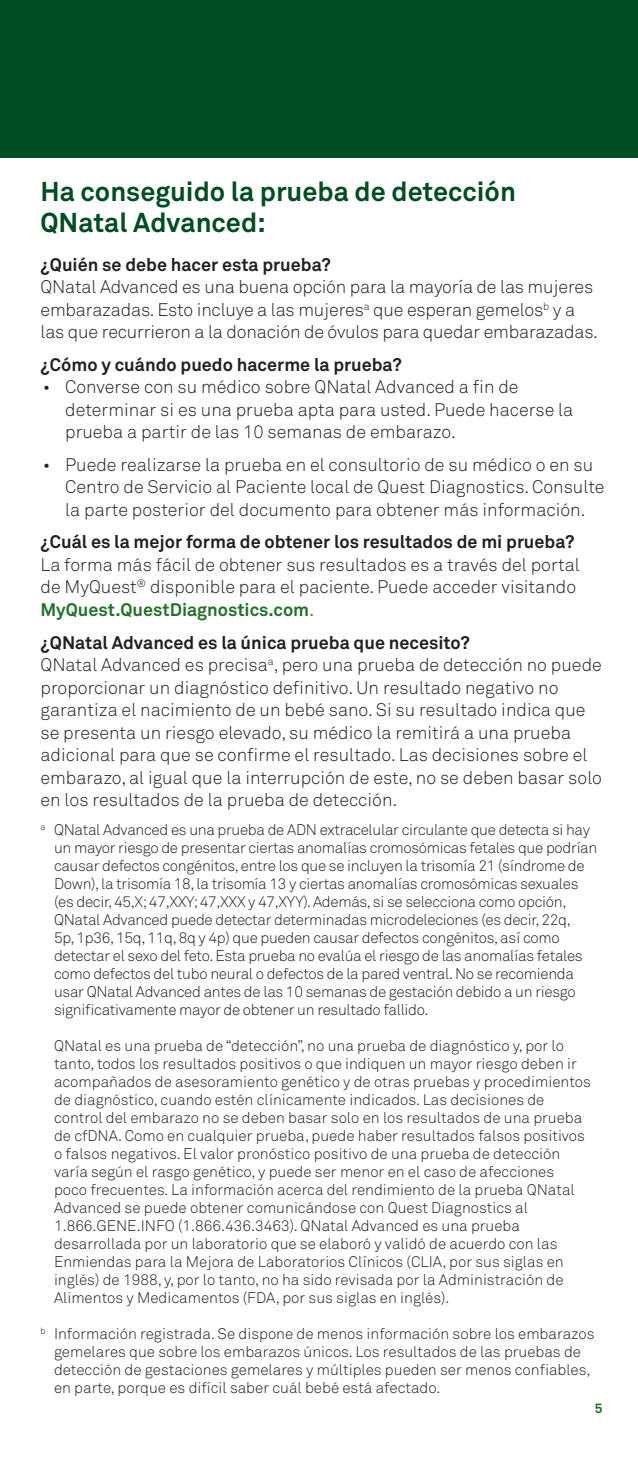
<style>
.page{position:relative;width:638px;height:1458px;background:#fff}
.page>*{position:absolute;margin:0;border:0;box-sizing:border-box;transform-origin:0 0}
.t1{font:700 27px/31.5px "Akkurat Pro";color:#004c23}
.t2{font:300 18px/22.5px "Akkurat Pro";color:#231f20}
.t3{font:700 18px "Akkurat Pro";color:#231f20}
.t4{font:300 15.3px/18px "Akkurat Pro";color:#231f20}
.t5{font:300 15.3px/18px "Akkurat Pro";letter-spacing:-.02em;color:#231f20}
.t6{font:700 13.5px "Akkurat Pro";color:#23712a}
.s1{font-weight:700;color:#23712a}
.s2{font-weight:400;color:#6c6d70}
.s3{font-weight:700}
</style>
<div class="page">
<div style="left:0;top:0;width:638px;height:157px;background:#004c23"></div>
<h1 class="t1" style="left:40px;top:175px;width:477px">Ha conseguido la prueba de detección<br>QNatal Advanced:</h1>
<p class="t3" style="left:40px;top:253px;width:292px">¿Quién se debe hacer esta prueba?</p>
<p class="t2" style="left:40px;top:276px;width:559px">QNatal Advanced es una buena opción para la mayoría de las mujeres embarazadas. Esto incluye a las mujeres<sup>a</sup> que esperan gemelos<sup>b</sup> y a las que recurrieron a la donación de óvulos para quedar embarazadas.</p>
<p class="t3" style="left:40px;top:353px;width:363px">¿Cómo y cuándo puedo hacerme la prueba?</p>
<p class="t2" style="left:65px;top:376px;width:510px;text-indent:-22px">• Converse con su médico sobre QNatal Advanced a fin de determinar si es una prueba apta para usted. Puede hacerse la prueba a partir de las 10 semanas de embarazo.</p>
<p class="t2" style="left:65px;top:453px;width:541px;text-indent:-22px">• Puede realizarse la prueba en el consultorio de su médico o en su<br>Centro de Servicio al Paciente local de Quest Diagnostics. Consulte la parte posterior del documento para obtener más información.</p>
<p class="t3" style="left:40px;top:531px;width:536px">¿Cuál es la mejor forma de obtener los resultados de mi prueba?</p>
<p class="t2" style="left:40px;top:553px;width:541px">La forma más fácil de obtener sus resultados es a través del portal de MyQuest<sup>®</sup> disponible para el paciente. Puede acceder visitando<br><span class="s1">MyQuest.QuestDiagnostics.com</span><span class="s2">.</span></p>
<p class="t2" style="left:40px;top:631px;width:563px"><span class="s3">¿QNatal Advanced es la única prueba que necesito?<br></span>QNatal Advanced es precisa<sup>a</sup>, pero una prueba de detección no puede proporcionar un diagnóstico definitivo. Un resultado negativo no garantiza el nacimiento de un bebé sano. Si su resultado indica que se presenta un riesgo elevado, su médico la remitirá a una prueba adicional para que se confirme el resultado. Las decisiones sobre el embarazo, al igual que la interrupción de este, no se deben basar solo en los resultados de la prueba de detección.</p>
<p class="t5" style="left:54px;top:821px;width:545px;text-indent:-14px"><sup>a</sup> QNatal Advanced es una prueba de ADN extracelular circulante que detecta si hay un mayor riesgo de presentar ciertas anomalías cromosómicas fetales que podrían causar defectos congénitos, entre los que se incluyen la trisomía 21 (síndrome de Down), la trisomía 18, la trisomía 13 y ciertas anomalías cromosómicas sexuales (es decir, 45,X; 47,XXY; 47,XXX y 47,XYY). Además, si se selecciona como opción, QNatal Advanced puede detectar determinadas microdeleciones (es decir, 22q,<br>5p, 1p36, 15q, 11q, 8q y 4p) que pueden causar defectos congénitos, así como detectar el sexo del feto. Esta prueba no evalúa el riesgo de las anomalías fetales como defectos del tubo neural o defectos de la pared ventral. No se recomienda usar QNatal Advanced antes de las 10 semanas de gestación debido a un riesgo significativamente mayor de obtener un resultado fallido.</p>
<p class="t4" style="left:54px;top:1037px;width:538px">QNatal es una prueba de “detección”, no una prueba de diagnóstico y, por lo tanto, todos los resultados positivos o que indiquen un mayor riesgo deben ir acompañados de asesoramiento genético y de otras pruebas y procedimientos de diagnóstico, cuando estén clínicamente indicados. Las decisiones de control del embarazo no se deben basar solo en los resultados de una prueba de cfDNA. Como en cualquier prueba, puede haber resultados falsos positivos o falsos negativos. El valor pronóstico positivo de una prueba de detección varía según el rasgo genético, y puede ser menor en el caso de afecciones poco frecuentes. La información acerca del rendimiento de la prueba QNatal Advanced se puede obtener comunicándose con Quest Diagnostics al 1.866.GENE.INFO (1.866.436.3463). QNatal Advanced es una prueba desarrollada por un laboratorio que se elaboró y validó de acuerdo con las Enmiendas para la Mejora de Laboratorios Clínicos (CLIA, por sus siglas en inglés) de 1988, y, por lo tanto, no ha sido revisada por la Administración de Alimentos y Medicamentos (FDA, por sus siglas en inglés).</p>
<p class="t4" style="left:54px;top:1325px;width:542px;text-indent:-13px"><sup>b</sup> Información registrada. Se dispone de menos información sobre los embarazos gemelares que sobre los embarazos únicos. Los resultados de las pruebas de detección de gestaciones gemelares y múltiples pueden ser menos confiables, en parte, porque es difícil saber cuál bebé está afectado.</p>
<p class="t6" style="left:595px;top:1400px;width:9px">5</p>
</div>
